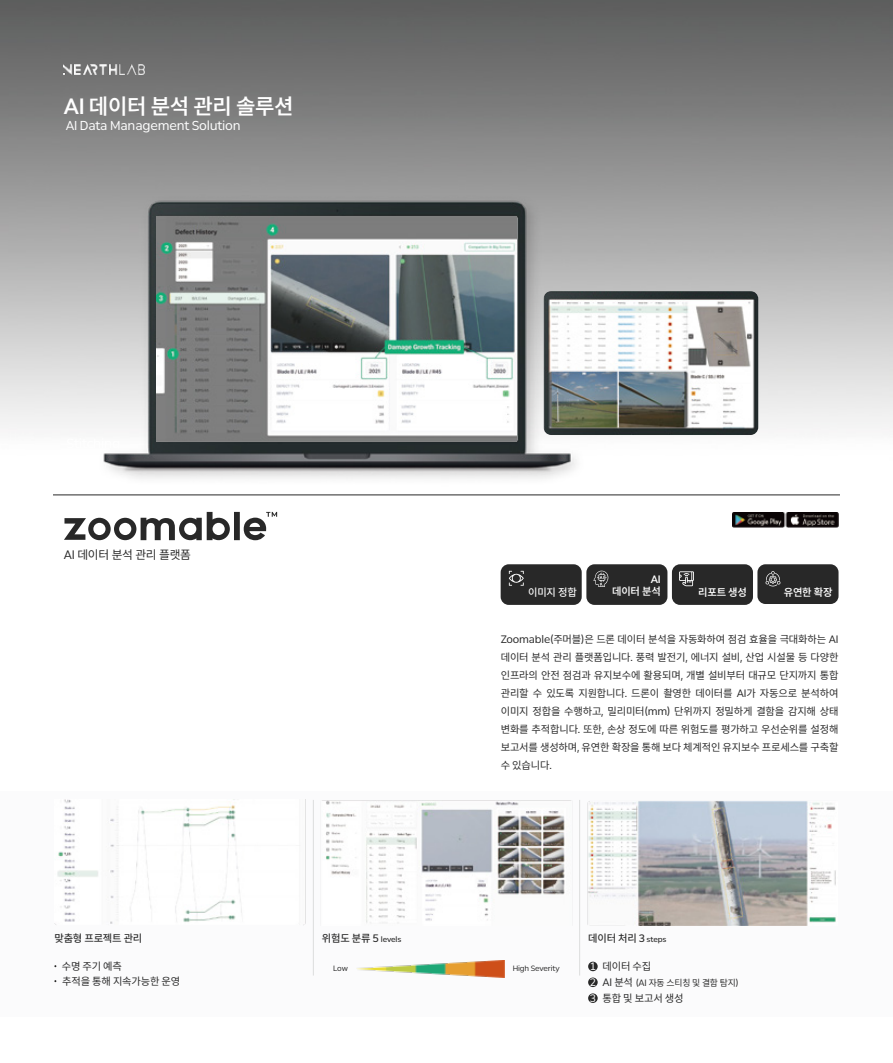
<style>
.page{position:relative;width:893px;height:1063px;background:#fff}
.page>*{position:absolute;margin:0;border:0;box-sizing:border-box;transform-origin:0 0}
.t1{font:600 21.6px "Min Sans";letter-spacing:-.015em;color:#fff}
.t2{font:12.6px "Min Sans";letter-spacing:-.015em;color:#fff}
.t3{font:12px "Min Sans";letter-spacing:-.015em;color:#282828}
.t4{font:10.5px/18px "Min Sans";letter-spacing:-.015em;color:#282828}
.t5{font:500 10.5px "Min Sans";letter-spacing:-.015em;color:#282828}
.t6{font:600 10.5px/12px "Min Sans";letter-spacing:-.015em;color:#fff;text-align:right}
.t7{font:500 10.5px "Min Sans";color:#fff}
.t8{font:9px "Min Sans";letter-spacing:-.015em;color:#282828}
.t9{font:7.5px "Min Sans";letter-spacing:-.015em;color:#282828}
.s1{font-size:7.5px}
.s2{color:#fff}
</style>
<div class="page">
<img style="left:0;top:0;width:893px;height:436px">
<img style="left:64px;top:64px;width:81px;height:10px">
<svg style="left:64px;top:512px;width:213px;height:28px"></svg>
<img style="left:733px;top:512px;width:106px;height:16px">
<hr style="left:53px;top:495px;width:787px;height:1px;background:#282828">
<img style="left:587px;top:291px;width:171px;height:144px">
<img style="left:95px;top:191px;width:492px;height:288px">
<img style="left:157px;top:216px;width:359px;height:225px">
<div style="left:757px;top:564px;width:81px;height:40px;background:#282828;border-radius:8px"></div>
<div style="left:586px;top:564px;width:81px;height:41px;background:#282828;border-radius:8px"></div>
<div style="left:501px;top:564px;width:81px;height:41px;background:#282828;border-radius:8px"></div>
<div style="left:672px;top:564px;width:81px;height:41px;background:#282828;border-radius:8px"></div>
<svg style="left:765px;top:571px;width:15px;height:15px"></svg>
<svg style="left:509px;top:571px;width:15px;height:15px"></svg>
<svg style="left:679px;top:571px;width:15px;height:15px"></svg>
<svg style="left:593px;top:570px;width:16px;height:17px"></svg>
<div style="left:0;top:791px;width:893px;height:225px;background:#fbfbfc"></div>
<div style="left:588px;top:962px;width:10px;height:9px;background:#282828;border-radius:50%"></div>
<div style="left:588px;top:978px;width:10px;height:9px;background:#282828;border-radius:50%"></div>
<div style="left:588px;top:993px;width:10px;height:10px;background:#282828;border-radius:50%"></div>
<img style="left:54px;top:800px;width:782px;height:125px">
<hr style="left:313px;top:800px;width:1px;height:176px;background:#dcdddd">
<hr style="left:579px;top:800px;width:1px;height:176px;background:#dcdddd">
<img style="left:356px;top:961px;width:149px;height:17px">
<h1 class="t1" style="left:64px;top:94px;width:231px">AI 데이터 분석 관리 솔루션</h1>
<p class="t2" style="left:66px;top:119px;width:177px">AI Data Management Solution</p>
<p class="t3" style="left:64px;top:548px;width:129px">AI 데이터 분석 관리 플랫폼</p>
<p class="t5" style="left:54px;top:933px;width:90px">맞춤형 프로젝트 관리</p>
<p class="t4" style="left:62px;top:958px;width:120px;line-height:15.5px">수명 주기 예측<br>추적을 통해 지속가능한 운영</p>
<p class="t7" style="left:528px;top:586px;width:50px">이미지 정합</p>
<p class="t6" style="left:612px;top:574px;width:50px">AI<br>데이터 분석</p>
<p class="t6" style="left:698px;top:586px;width:50px">리포트 생성</p>
<p class="t6" style="left:784px;top:586px;width:50px">유연한 확장</p>
<p class="t4" style="left:501px;top:631px;width:339px;text-align:justify">Zoomable(주머블)은 드론 데이터 분석을 자동화하여 점검 효율을 극대화하는 AI 데이터 분석 관리 플랫폼입니다. 풍력 발전기, 에너지 설비, 산업 시설물 등 다양한 인프라의 안전 점검과 유지보수에 활용되며, 개별 설비부터 대규모 단지까지 통합 관리할 수 있도록 지원합니다. 드론이 촬영한 데이터를 AI가 자동으로 분석하여 이미지 정합을 수행하고, 밀리미터(mm) 단위까지 정밀하게 결함을 감지해 상태 변화를 추적합니다. 또한, 손상 정도에 따른 위험도를 평가하고 우선순위를 설정해 보고서를 생성하며, 유연한 확장을 통해 보다 체계적인 유지보수 프로세스를 구축할 수 있습니다.</p>
<p class="t5" style="left:322px;top:933px;width:81px">위험도 분류 5 <span class="s1">levels</span></p>
<p class="t9" style="left:333px;top:964px;width:16px">Low</p>
<p class="t9" style="left:513px;top:964px;width:49px">High Severity</p>
<p class="t5" style="left:588px;top:933px;width:80px">데이터 처리 3 <span class="s1">steps</span></p>
<p class="t4" style="left:590px;top:958px;width:95px;line-height:15.9px"><span class="s2">1</span> 데이터 수집<br><span class="s2">2</span> AI 분석<br><span class="s2">3</span> 통합 및 보고서 생성</p>
<p class="t8" style="left:636px;top:977px;width:104px">(AI 자동 스티칭 및 결함 탐지)</p>
</div>
